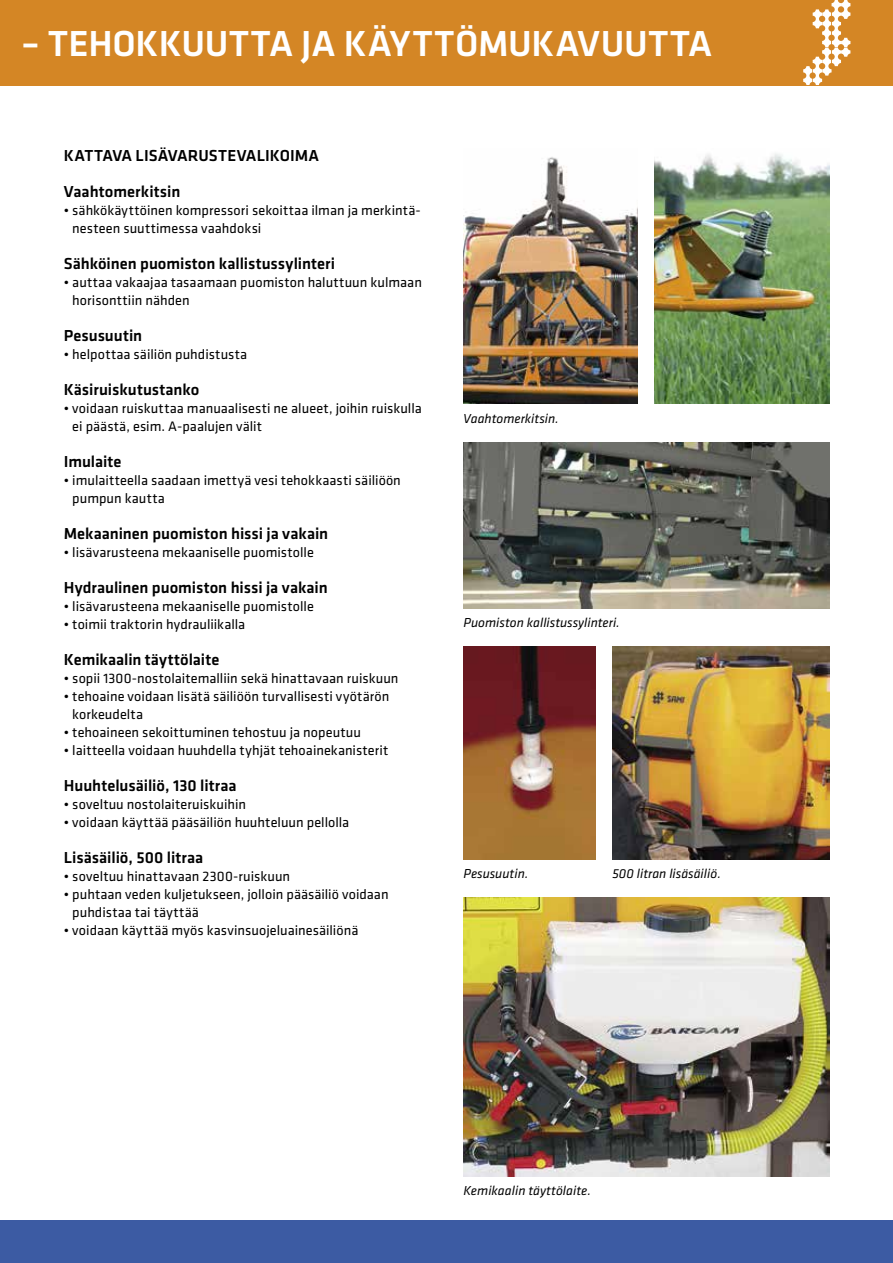
<style>
.page{position:relative;width:893px;height:1263px;background:#fff}
.page>*{position:absolute;margin:0;border:0;box-sizing:border-box;transform-origin:0 0}
.t1{font:500 37.5px "Klavika";letter-spacing:.005em;color:#fff}
.t2{font:500 16.5px "Klavika";color:#000}
.t3{font:14.25px/18px "Klavika";letter-spacing:.005em;color:#000}
.t4{font:italic 13.5px "Klavika";color:#000}
</style>
<div class="page">
<div style="left:0;top:0;width:893px;height:85px;background:#d48625"></div>
<svg style="left:803px;top:0;width:47px;height:85px"></svg>
<img style="left:463px;top:897px;width:366px;height:279px">
<img style="left:463px;top:442px;width:366px;height:166px">
<img style="left:612px;top:646px;width:217px;height:213px">
<img style="left:463px;top:646px;width:132px;height:213px">
<img style="left:463px;top:157px;width:175px;height:247px">
<img style="left:655px;top:153px;width:174px;height:251px">
<div style="left:0;top:1220px;width:893px;height:43px;background:#3c5ba3"></div>
<h1 class="t1" style="left:21px;top:23px;width:687px">– tehokkuutta ja käyttömukavuutta</h1>
<p class="t2" style="left:64px;top:147px;width:81px">KATTAVA LISÄV</p>
<p class="t2" style="left:177px;top:147px;width:22px">ARUSTEV</p>
<p class="t2" style="left:246px;top:147px;width:75px">ALI KOIMA</p>
<p class="t2" style="left:64px;top:183px;width:118px">Vaahtomerkitsin</p>
<p class="t3" style="left:72px;top:202px;width:350px;text-indent:-9px">• sähkökäyttöinen kompressori sekoittaa ilman ja merkintä&shy;nesteen suuttimessa vaahdoksi</p>
<p class="t2" style="left:64px;top:255px;width:273px">Sähköinen puomiston kallistussylinteri</p>
<p class="t3" style="left:72px;top:274px;width:351px;text-indent:-9px">• auttaa vakaajaa tasaamaan puomiston haluttuun kulmaan horisonttiin nähden</p>
<p class="t2" style="left:64px;top:327px;width:80px">Pesusuutin</p>
<p class="t3" style="left:64px;top:346px;width:185px">• helpottaa säiliön puhdistusta</p>
<p class="t2" style="left:64px;top:381px;width:137px">Käsiruiskutustanko</p>
<p class="t3" style="left:72px;top:400px;width:351px;text-indent:-9px">• voidaan ruiskuttaa manuaalisesti ne alueet, joihin ruiskulla ei päästä, esim. A-paalujen välit</p>
<p class="t2" style="left:64px;top:453px;width:59px">Imulaite</p>
<p class="t3" style="left:72px;top:472px;width:330px;text-indent:-9px">• imulaitteella saadaan imettyä vesi tehokkaasti säiliöön pumpun kautta</p>
<p class="t2" style="left:64px;top:525px;width:266px">Mekaaninen puomiston hissi ja vakain</p>
<p class="t3" style="left:64px;top:544px;width:252px">• lisävarusteena mekaaniselle puomistolle</p>
<p class="t2" style="left:64px;top:579px;width:266px">Hydraulinen puomiston hissi ja vakain</p>
<p class="t3" style="left:64px;top:598px;width:252px">• lisävarusteena mekaaniselle puomistolle</p>
<p class="t3" style="left:64px;top:616px;width:183px">• toimii traktorin hydrauliikalla</p>
<p class="t2" style="left:64px;top:651px;width:157px">Kemikaalin täyttölaite</p>
<p class="t3" style="left:64px;top:670px;width:336px">• sopii 1300-nostolaitemalliin sekä hinattavaan ruiskuun</p>
<p class="t3" style="left:72px;top:688px;width:319px;text-indent:-9px">• tehoaine voidaan lisätä säiliöön turvallisesti vyötärön korkeudelta</p>
<p class="t3" style="left:64px;top:724px;width:299px">• tehoaineen sekoittuminen tehostuu ja nopeutuu</p>
<p class="t3" style="left:64px;top:742px;width:326px">• laitteella voidaan huuhdella tyhjät tehoainekanisterit</p>
<p class="t2" style="left:64px;top:777px;width:174px">Huuhtelusäiliö, 130 litraa</p>
<p class="t3" style="left:64px;top:796px;width:184px">• soveltuu nostolaiteruiskuihin</p>
<p class="t3" style="left:64px;top:814px;width:287px">• voidaan käyttää pääsäiliön huuhteluun pellolla</p>
<p class="t2" style="left:64px;top:849px;width:141px">Lisäsäiliö, 500 litraa</p>
<p class="t3" style="left:64px;top:868px;width:228px">• soveltuu hinattavaan 2300-ruiskuun</p>
<p class="t3" style="left:72px;top:886px;width:318px;text-indent:-9px">• puhtaan veden kuljetukseen, jolloin pääsäiliö voidaan puhdistaa tai täyttää</p>
<p class="t3" style="left:64px;top:922px;width:296px">• voidaan käyttää myös kasvinsuojeluainesäiliönä</p>
<p class="t4" style="left:463px;top:411px;width:97px">Vaahtomerkitsin.</p>
<p class="t4" style="left:463px;top:615px;width:158px">Puomiston kallistussylinteri.</p>
<p class="t4" style="left:463px;top:866px;width:66px">Pesusuutin.</p>
<p class="t4" style="left:612px;top:866px;width:110px">500 litran lisäsäiliö.</p>
<p class="t4" style="left:463px;top:1183px;width:129px">Kemikaalin täyttölaite.</p>
</div>
